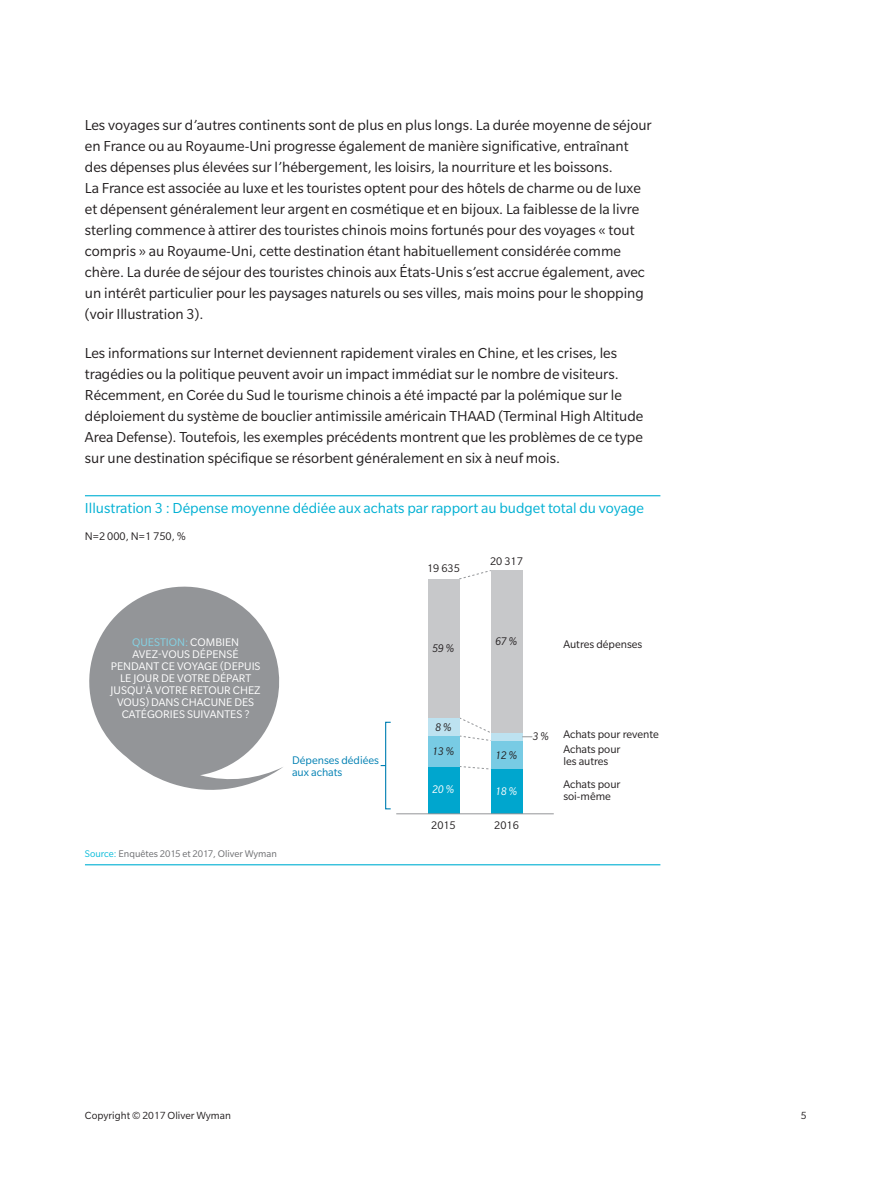
<style>
.page{position:relative;width:893px;height:1188px;background:#fff}
.page>*{position:absolute;margin:0;border:0;box-sizing:border-box;transform-origin:0 0}
.t1{font:15.75px/21px "Slate Pro";color:#231f20}
.t2{font:15.75px "Slate Pro";color:#00b0d3}
.t3{font:12px/12px "Slate Pro";color:#fff;text-align:center}
.t4{font:12px/12px "Slate Pro";color:#231f20}
.t5{font:12px/12px "Slate Pro";color:#0080b3}
.t6{font:italic 12px "Slate Pro";color:#231f20}
.t7{font:italic 12px "Slate Pro";color:#fff}
.t8{font:11.25px "Slate Pro";color:#231f20}
.Exhibit_Source_Last{font:10.5px "Slate Pro";color:#6c6d70}
.s1{color:#84d3e5}
.s2{color:#09bcda}
</style>
<div class="page">
<hr style="left:85px;top:495px;width:575px;height:1px;background:#00b0d3">
<hr style="left:85px;top:864px;width:575px;height:1px;background:#00b0d3">
<svg style="left:459px;top:766px;width:30px;height:3px"></svg>
<svg style="left:459px;top:717px;width:32px;height:24px"></svg>
<svg style="left:459px;top:570px;width:32px;height:9px"></svg>
<div style="left:491px;top:769px;width:31px;height:45px;background:#00a6ce"></div>
<div style="left:491px;top:741px;width:31px;height:28px;background:#78cbe4"></div>
<div style="left:491px;top:733px;width:31px;height:8px;background:#bde2f0"></div>
<div style="left:491px;top:571px;width:31px;height:162px;background:#c7c8ca"></div>
<div style="left:428px;top:766px;width:31px;height:48px;background:#00a6ce"></div>
<div style="left:428px;top:736px;width:31px;height:30px;background:#78cbe4"></div>
<div style="left:428px;top:718px;width:31px;height:18px;background:#bde2f0"></div>
<div style="left:428px;top:579px;width:31px;height:139px;background:#c7c8ca"></div>
<svg style="left:89px;top:586px;width:194px;height:204px;fill:#939598"></svg>
<hr style="left:396px;top:813px;width:158px;height:1px;background:#939598">
<svg style="left:381px;top:721px;width:10px;height:89px"></svg>
<p class="t1" style="left:85px;top:115px;width:568px">Les voyages sur d’autres continents sont de plus en plus longs. La durée moyenne de séjour en France ou au Royaume-Uni progresse également de manière significative, entraînant des dépenses plus élevées sur l’hébergement, les loisirs, la nourriture et les boissons.<br>La France est associée au luxe et les touristes optent pour des hôtels de charme ou de luxe et dépensent généralement leur argent en cosmétique et en bijoux. La faiblesse de la livre sterling commence à attirer des touristes chinois moins fortunés pour des voyages « tout compris » au Royaume-Uni, cette destination étant habituellement considérée comme chère. La durée de séjour des touristes chinois aux États-Unis s’est accrue également, avec un intérêt particulier pour les paysages naturels ou ses villes, mais moins pour le shopping (voir Illustration 3).</p>
<p class="t1" style="left:85px;top:343px;width:560px">Les informations sur Internet deviennent rapidement virales en Chine, et les crises, les tragédies ou la politique peuvent avoir un impact immédiat sur le nombre de visiteurs.<br>Récemment, en Corée du Sud le tourisme chinois a été impacté par la polémique sur le déploiement du système de bouclier antimissile américain THAAD (Terminal High Altitude Area Defense). Toutefois, les exemples précédents montrent que les problèmes de ce type sur une destination spécifique se résorbent généralement en six à neuf mois.</p>
<p class="t2" style="left:85px;top:500px;width:561px">Illustration 3 : Dépense moyenne dédiée aux achats par rapport au budget total du voyage</p>
<p class="t4" style="left:85px;top:530px;width:103px">N=2 000, N=1 750, %</p>
<p class="t4" style="left:427px;top:562px;width:34px">19 635</p>
<p class="t4" style="left:490px;top:555px;width:34px">20 317</p>
<p class="t3" style="left:111px;top:637px;width:152px"><span class="s1">QUESTION:</span> COMBIEN<br>AVEZ-VOUS DÉPENSÉ<br>PENDANT CE VOYAGE (DEPUIS<br>LE JOUR DE VOTRE DÉPART<br>JUSQU'À VOTRE RETOUR CHEZ<br>VOUS) DANS CHACUNE DES<br>CATÉGORIES SUIVANTES ?</p>
<p class="t5" style="left:292px;top:754px;width:88px">Dépenses dédiées aux achats</p>
<p class="Exhibit_Source_Last" style="left:85px;top:848px;width:193px"><span class="s2">Source:</span> Enquêtes 2015 et 2017, Oliver Wyman</p>
<p class="t6" style="left:433px;top:641px;width:23px">59 %</p>
<p class="t6" style="left:496px;top:635px;width:23px">67 %</p>
<p class="t4" style="left:563px;top:639px;width:81px">Autres dépenses</p>
<p class="t6" style="left:435px;top:721px;width:18px">8 %</p>
<p class="t6" style="left:433px;top:745px;width:23px">13 %</p>
<p class="t7" style="left:433px;top:783px;width:23px">20 %</p>
<p class="t6" style="left:496px;top:749px;width:23px">12 %</p>
<p class="t7" style="left:496px;top:785px;width:23px">18 %</p>
<p class="t4" style="left:431px;top:819px;width:26px">2015</p>
<p class="t4" style="left:494px;top:819px;width:26px">2016</p>
<p class="t6" style="left:533px;top:730px;width:18px">3 %</p>
<p class="t4" style="left:563px;top:728px;width:97px">Achats pour revente</p>
<p class="t4" style="left:563px;top:744px;width:59px">Achats pour les autres</p>
<p class="t4" style="left:563px;top:778px;width:59px">Achats pour soi-même</p>
<p class="t8" style="left:85px;top:1110px;width:147px">Copyright © 2017 Oliver Wyman</p>
<p class="t8" style="left:801px;top:1110px;width:7px">5</p>
</div>
